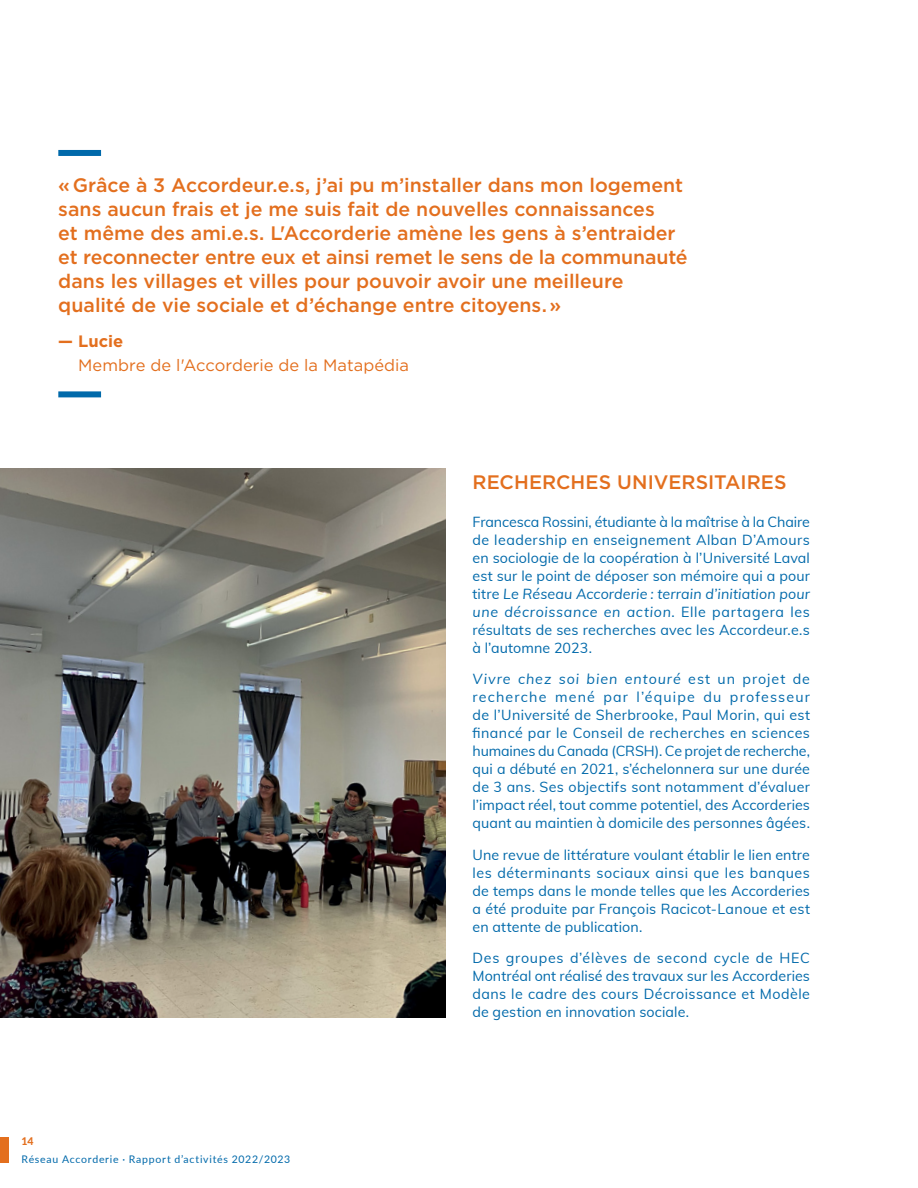
<style>
.page{position:relative;width:918px;height:1188px;background:#fff}
.page>*{position:absolute;margin:0;border:0;box-sizing:border-box;transform-origin:0 0}
.t1{font:500 19.5px/24px "Gotham";color:#e36f1e}
.t2{font:16.5px "Gotham";letter-spacing:.005em;color:#e36f1e}
.t3{font:700 16.5px "Gotham";letter-spacing:.005em;color:#e36f1e}
.t4{font:14.25px/18px "Muli";letter-spacing:.01em;color:#0069aa;text-align:justify}
.t5{font:10.5px "Lato";letter-spacing:.07em;color:#0069aa}
.t6{font:800 10.5px "Lato";color:#e36f1e}
.s1{font-style:italic}
</style>
<div class="page">
<div style="left:58px;top:150px;width:43px;height:6px;background:#0069aa"></div>
<div style="left:58px;top:391px;width:43px;height:6px;background:#0069aa"></div>
<img style="left:0;top:469px;width:446px;height:549px">
<div style="left:0;top:1137px;width:9px;height:26px;background:#e36f1e"></div>
<p class="t1" style="left:58px;top:173px;width:631px">« Grâce à 3 Accordeur.e.s, j’ai pu m’installer dans mon logement sans aucun frais et je me suis fait de nouvelles connaissances<br>et même des ami.e.s. L'Accorderie amène les gens à s’entraider et reconnecter entre eux et ainsi remet le sens de la communauté dans les villages et villes pour pouvoir avoir une meilleure qualité de vie sociale et d’échange entre citoyens. »</p>
<p class="t3" style="left:58px;top:330px;width:66px">— Lucie</p>
<p class="t2" style="left:78px;top:354px;width:333px">Membre de l'Accorderie de la Matapédia</p>
<p class="t6" style="left:21px;top:1134px;width:14px">14</p>
<p class="t5" style="left:21px;top:1152px;width:270px">Réseau Accorderie · Rapport d’activités 2022/2023</p>
<h1 class="t1" style="left:472px;top:470px;width:316px">RECHERCHES UNIVERSITAIRES</h1>
<p class="t4" style="left:472px;top:512px;width:339px">Francesca Rossini, étudiante à la maîtrise à la Chaire de leadership en enseignement Alban D’Amours en sociologie de la coopération à l’Université Laval est sur le point de déposer son mémoire qui a pour titre <span class="s1">Le Réseau Accorderie : terrain d’initiation pour une décroissance en action</span>. Elle partagera les résultats de ses recherches avec les Accordeur.e.s à l’automne 2023.</p>
<p class="t4" style="left:472px;top:670px;width:339px"><span class="s1">Vivre chez soi bien entouré</span> est un projet de recherche mené par l’équipe du professeur de l’Université de Sherbrooke, Paul Morin, qui est financé par le Conseil de recherches en sciences humaines du Canada (CRSH). Ce projet de recherche, qui a débuté en 2021, s’échelonnera sur une durée de 3 ans. Ses objectifs sont notamment d’évaluer l’impact réel, tout comme potentiel, des Accorderies quant au maintien à domicile des personnes âgées.</p>
<p class="t4" style="left:472px;top:845px;width:339px">Une revue de littérature voulant établir le lien entre les déterminants sociaux ainsi que les banques de temps dans le monde telles que les Accorderies a été produite par François Racicot-Lanoue et est en attente de publication.</p>
<p class="t4" style="left:472px;top:949px;width:339px">Des groupes d’élèves de second cycle de HEC Montréal ont réalisé des travaux sur les Accorderies dans le cadre des cours Décroissance et Modèle de gestion en innovation sociale.</p>
</div>
